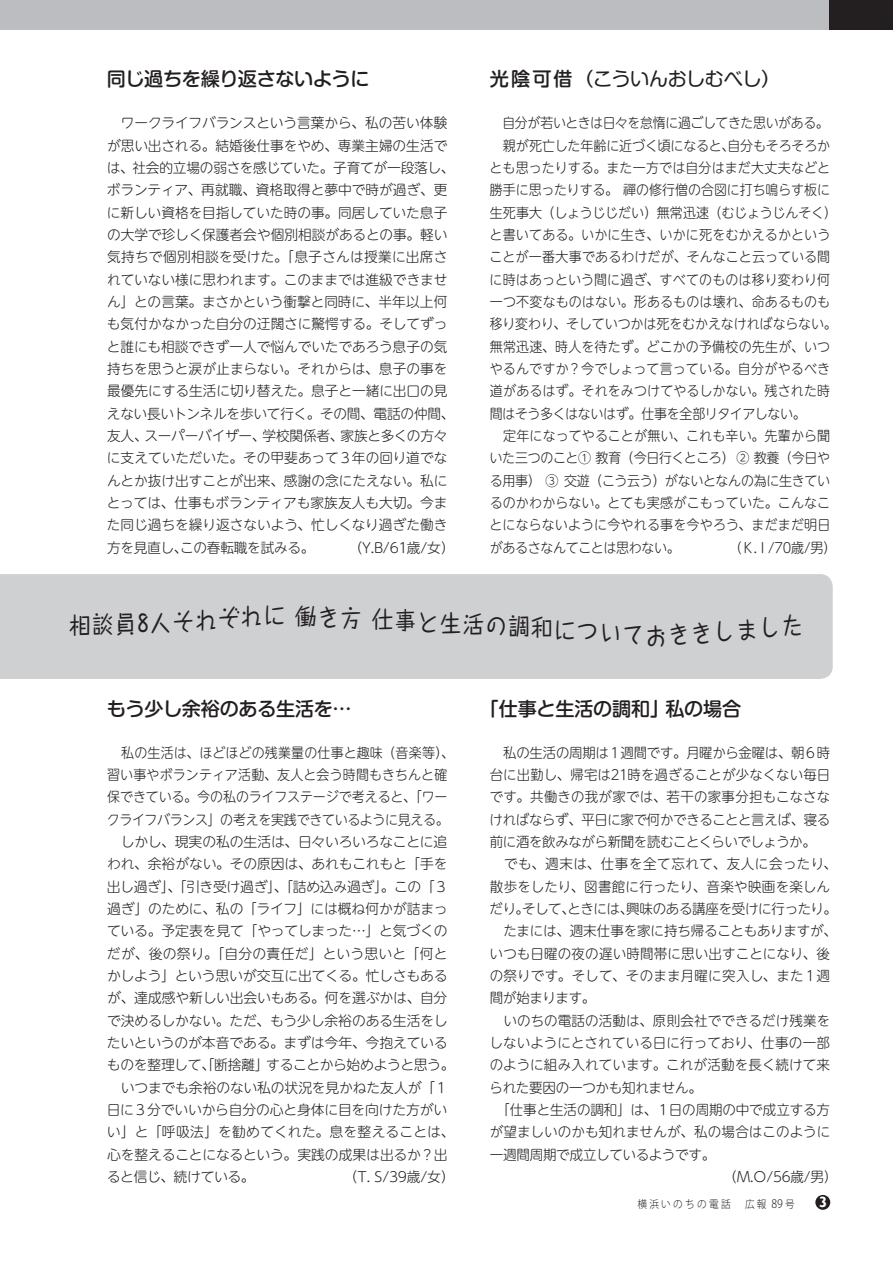
<style>
.page{position:relative;width:893px;height:1263px;background:#fff}
.page>*{position:absolute;margin:0;border:0;box-sizing:border-box;transform-origin:0 0}
.t1{font:500 23.4px "Taka Hand Std";letter-spacing:.07em;color:#231f20;scale:.91 1}
.t2{font:500 19.2px "Shin M Go Pr 6";letter-spacing:-.015em;color:#231f20}
.t3{font:19.2px "Shin M Go Pr 6";letter-spacing:-.025em;color:#231f20}
.t4{font:700 14.85px "Gill Sans";color:#fff}
.t5{font:300 13.8px/22.4px "UD Shin M Go Pro";letter-spacing:-.005em;color:#231f20}
.t6{font:300 13.8px/22.4px "UD Shin M Go Pro";letter-spacing:-.005em;color:#231f20;scale:.94 1}
.t7{font:300 13.8px/22.4px "UD Shin M Go Pro";letter-spacing:-.005em;color:#231f20;scale:.93 1}
.t8{font:300 13.8px "UD Shin M Go Pro";letter-spacing:-.025em;color:#231f20}
.t9{font:300 13.8px "UD Shin M Go Pro";letter-spacing:-.03em;color:#231f20}
.t10{font:300 13.8px "UD Shin M Go Pro";letter-spacing:.02em;color:#231f20}
.t11{font:300 13.8px "UD Shin M Go Pro";letter-spacing:.04em;color:#231f20}
.t12{font:300 13.8px "UD Shin M Go Pro";letter-spacing:.015em;color:#231f20}
.t13{font:300 10.65px "Koz Go Pro";letter-spacing:.25em;color:#231f20;scale:.9 1}
.s1{font-weight:500}
.s2{font-size:11.7px}
</style>
<div class="page">
<div style="left:0;top:0;width:893px;height:29px;background:#bcbdc0"></div>
<div style="left:829px;top:0;width:64px;height:29px;background:#231f20"></div>
<div style="left:815px;top:1195px;width:15px;height:15px;background:#231f20;border-radius:50%"></div>
<div style="left:0;top:574px;width:833px;height:105px;background:#cfd0d2"></div>
<h2 class="t2" style="left:107px;top:63px;width:264px">同じ過ちを繰り返さないように</h2>
<p class="t5" style="left:107px;top:111px;width:349px">　ワークライフバランスという言葉から、私の苦い体験が思い出される。結婚後仕事をやめ、専業主婦の生活では、社会的立場の弱さを感じていた。子育てが一段落し、ボランティア、再就職、資格取得と夢中で時が過ぎ、更に新しい資格を目指していた時の事。同居していた息子の大学で珍しく保護者会や個別相談があるとの事。軽い気持ちで個別相談を受けた。「息子さんは授業に出席されていない様に思われます。このままでは進級できません」との言葉。まさかという衝撃と同時に、半年以上何も気付かなかった自分の迂闊さに驚愕する。そしてずっと誰にも相談できず一人で悩んでいたであろう息子の気持ちを思うと涙が止まらない。それからは、息子の事を最優先にする生活に切り替えた。息子と一緒に出口の見えない長いトンネルを歩いて行く。その間、電話の仲間、友人、スーパーバイザー、学校関係者、家族と多くの方々に支えていただいた。その甲斐あって３年の回り道でなんとか抜け出すことが出来、感謝の念にたえない。私にとっては、仕事もボランティアも家族友人も大切。今また同じ過ちを繰り返さないよう、忙しくなり過ぎた働き方を見直し、この春転職を試みる。　　　 （Y.B/61歳/女）</p>
<h2 class="t3" style="left:490px;top:64px;width:292px"><span class="s1">光陰可借</span>（こういんおしむべし）</h2>
<p class="t7" style="left:490px;top:111px;width:375px">　自分が若いときは日々を怠惰に過ごしてきた思いがある。　親が死亡した年齢に近づく頃になると､自分もそろそろかとも思ったりする。また一方では自分はまだ大丈夫などと勝手に思ったりする｡ 禪の修行僧の合図に打ち鳴らす板に生死事大（しょうじじだい）無常迅速（むじょうじんそく）と書いてある。いかに生き、いかに死をむかえるかということが一番大事であるわけだが、そんなこと云っている間に時はあっという間に過ぎ、すべてのものは移り変わり何一つ不変なものはない。形あるものは壊れ、命あるものも移り変わり、そしていつかは死をむかえなければならない。無常迅速、時人を待たず。どこかの予備校の先生が、いつやるんですか？今でしょって言っている。自分がやるべき道があるはず。それをみつけてやるしかない。残された時間はそう多くはないはず。仕事を全部リタイアしない。</p>
<p class="t6" style="left:490px;top:424px;width:370px;text-align:center">定年になってやることが無い、これも辛い。先輩から聞<br>いた三つのこと① 教育（今日行くところ） ② 教養（今日やる用事） ③ 交遊（こう云う）がないとなんの為に生きているのかわからない。とても実感がこもっていた。こんなことにならないように今やれる事を今やろう、まだまだ明日があるさなんてことは思わない。　　　　 （Ｋ.Ｉ/70歳/男）</p>
<h1 class="t1" style="left:69px;top:608px;width:808px">相談員8人それぞれに働き方仕事と生活の調和についておききしました</h1>
<h2 class="t2" style="left:107px;top:693px;width:246px">もう少し余裕のある生活を…</h2>
<p class="t6" style="left:107px;top:741px;width:371px;text-indent:14px">私の生活は、ほどほどの残業量の仕事と趣味（音楽等）、習い事やボランティア活動、友人と会う時間もきちんと確保できている。今の私のライフステージで考えると、「ワークライフバランス」の考えを実践できているように見える。　しかし、現実の私の生活は、日々いろいろなことに追われ、余裕がない。その原因は、あれもこれもと「手を出し過ぎ」、「引き受け過ぎ」、「詰め込み過ぎ」。この「３過ぎ」のために、私の「ライフ」には概ね何かが詰まっている。予定表を見て「やってしまった…」と気づくのだが、後の祭り。「自分の責任だ」という思いと「何とかしよう」という思いが交互に出てくる。忙しさもあるが、達成感や新しい出会いもある。何を選ぶかは、自分で決めるしかない。ただ、もう少し余裕のある生活をしたいというのが本音である。まずは今年、今抱えているものを整理して、「断捨離」することから始めようと思う。　いつまでも余裕のない私の状況を見かねた友人が「１日に３分でいいから自分の心と身体に目を向けた方がいい」と「呼吸法」を勧めてくれた。息を整えることは、心を整えることになるという。実践の成果は出るか？出ると信じ、続けている。　　</p>
<p class="t5" style="left:344px;top:1165px;width:112px">（T. S/39歳/女）</p>
<h2 class="t2" style="left:480px;top:693px;width:263px">「仕事と生活の調和」私の場合</h2>
<p class="t5" style="left:490px;top:741px;width:342px">　私の生活の周期は１週間です。月曜から金曜は、朝６時</p>
<p class="t5" style="left:490px;top:763px;width:342px">台に出勤し、帰宅は21時を過ぎることが少なくない毎日</p>
<p class="t10" style="left:490px;top:786px;width:342px">です。共働きの我が家では、若干の家事分担もこなさな</p>
<p class="t8" style="left:490px;top:808px;width:342px">ければならず、平日に家で何かできることと言えば、寝る</p>
<p class="t8" style="left:490px;top:831px;width:327px">前に酒を飲みながら新聞を読むことくらいでしょうか。</p>
<p class="t11" style="left:490px;top:853px;width:349px">　でも、週末は、仕事を全て忘れて、友人に会ったり、</p>
<p class="t12" style="left:490px;top:875px;width:342px">散歩をしたり、図書館に行ったり、音楽や映画を楽しん</p>
<p class="t9" style="left:490px;top:898px;width:349px">だり。そして、ときには、興味のある講座を受けに行ったり。</p>
<p class="t5" style="left:490px;top:919px;width:349px">　たまには、週末仕事を家に持ち帰ることもありますが、</p>
<p class="t5" style="left:490px;top:941px;width:342px">いつも日曜の夜の遅い時間帯に思い出すことになり、後</p>
<p class="t5" style="left:490px;top:964px;width:342px">の祭りです。そして、そのまま月曜に突入し、また１週</p>
<p class="t8" style="left:490px;top:987px;width:107px">間が始まります。</p>
<p class="t5" style="left:490px;top:1008px;width:342px">　いのちの電話の活動は、原則会社でできるだけ残業を</p>
<p class="t5" style="left:489px;top:1031px;width:342px">しないようにとされている日に行っており、仕事の一部</p>
<p class="t5" style="left:490px;top:1053px;width:342px">のように組み入れています。これが活動を長く続けて来</p>
<p class="t5" style="left:490px;top:1075px;width:214px">られた要因の一つかも知れません。</p>
<p class="t5" style="left:490px;top:1098px;width:342px">　「仕事と生活の調和」は、１日の周期の中で成立する方</p>
<p class="t5" style="left:490px;top:1120px;width:342px">が望ましいのかも知れませんが、私の場合はこのように</p>
<p class="t5" style="left:490px;top:1142px;width:227px">一週間周期で成立しているようです。</p>
<p class="t5" style="left:723px;top:1165px;width:115px">（Ｍ.Ｏ/56歳/男）</p>
<p class="t13" style="left:637px;top:1197px;width:176px">横浜いのちの電話　広報 <span class="s2">89</span>号</p>
<p class="t4" style="left:819px;top:1193px;width:10px">3</p>
</div>
